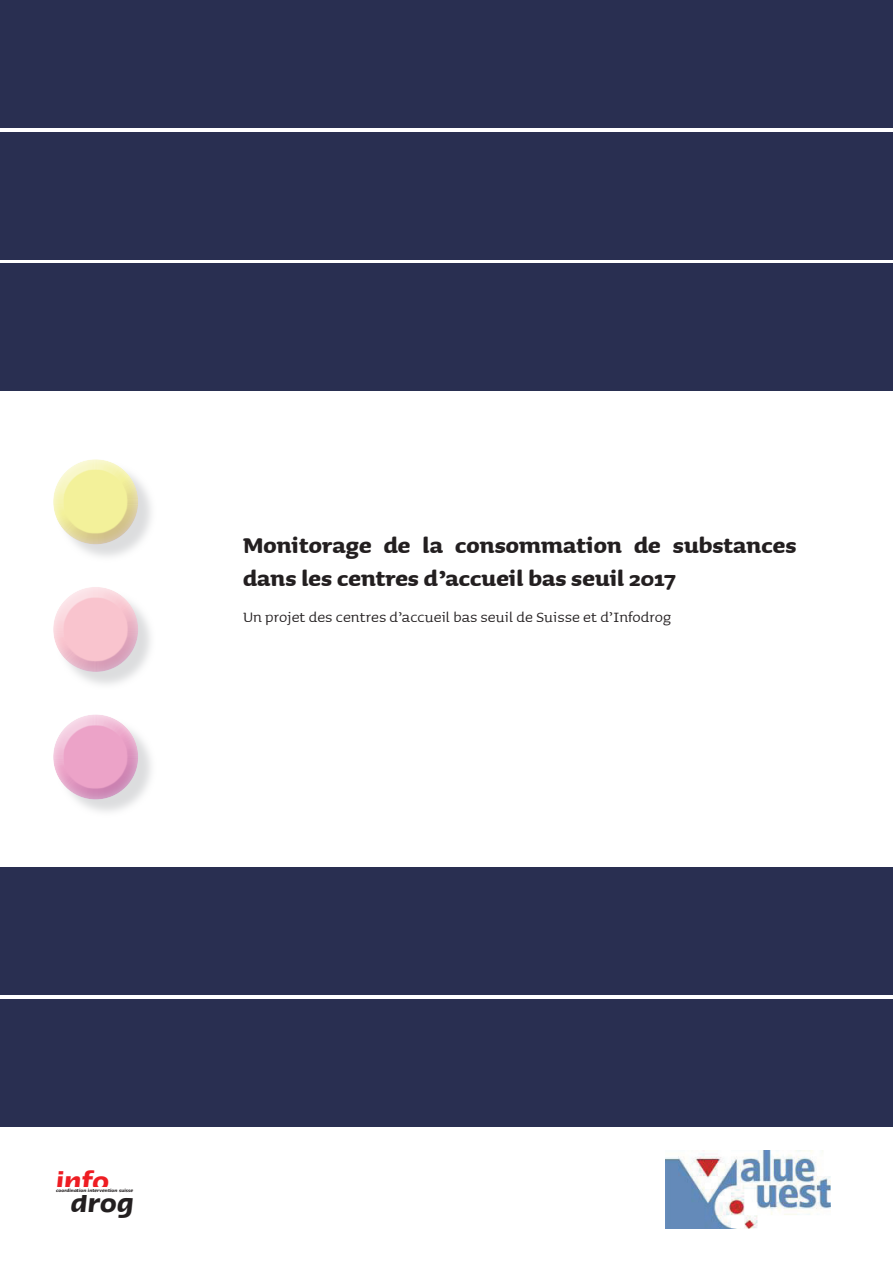
<style>
.page{position:relative;width:893px;height:1263px;background:#fff}
.page>*{position:absolute;margin:0;border:0;box-sizing:border-box;transform-origin:0 0}
.t1{font:italic 600 29.4px "Linotype Ergo";color:#ee1d23}
.t2{font:italic 600 29.4px "Linotype Ergo";color:#231f20}
.t3{font:700 27px/32.4px "Sauna";letter-spacing:.005em;color:#231f20}
.t4{font:18px "Sauna";letter-spacing:.005em;color:#231f20}
.t5{font:italic 600 5.1px "Linotype Ergo";color:#231f20}
</style>
<div class="page">
<div style="left:0;top:132px;width:893px;height:127px;background:#292f51"></div>
<div style="left:0;top:867px;width:893px;height:128px;background:#292f51"></div>
<div style="left:0;top:0;width:893px;height:128px;background:#292f51"></div>
<div style="left:0;top:264px;width:893px;height:127px;background:#292f51"></div>
<div style="left:0;top:999px;width:893px;height:128px;background:#292f51"></div>
<div style="left:56px;top:462px;width:101px;height:101px;background:#d1d2d4;opacity:.75"></div>
<div style="left:42px;top:448px;width:99px;height:78px;background:#fff;opacity:.75"></div>
<div style="left:42px;top:468px;width:99px;height:79px;background:#c7add2;opacity:.75"></div>
<div style="left:55px;top:589px;width:102px;height:102px;background:#d1d2d4;opacity:.75"></div>
<div style="left:52px;top:586px;width:88px;height:62px;background:#fff;opacity:.75"></div>
<div style="left:52px;top:596px;width:88px;height:78px;background:#c7add2;opacity:.75"></div>
<div style="left:56px;top:717px;width:101px;height:101px;background:#d1d2d4;opacity:.75"></div>
<div style="left:42px;top:703px;width:99px;height:78px;background:#fff;opacity:.75"></div>
<div style="left:42px;top:724px;width:99px;height:78px;background:#c7add2;opacity:.75"></div>
<img style="left:665px;top:1150px;width:165px;height:79px">
<p class="t3" style="left:243px;top:528px;width:555px">Monitorage de la consommation de substances dans les centres d’accueil bas seuil 2017</p>
<p class="t4" style="left:243px;top:605px;width:430px">Un projet des centres d’accueil bas seuil de Suisse et d’Infodrog</p>
<p class="t1" style="left:56px;top:1166px;width:55px">info</p>
<p class="t2" style="left:71px;top:1187px;width:65px">drog</p>
<p class="t5" style="left:56px;top:1188px;width:79px">coordination intervention suisse</p>
</div>
